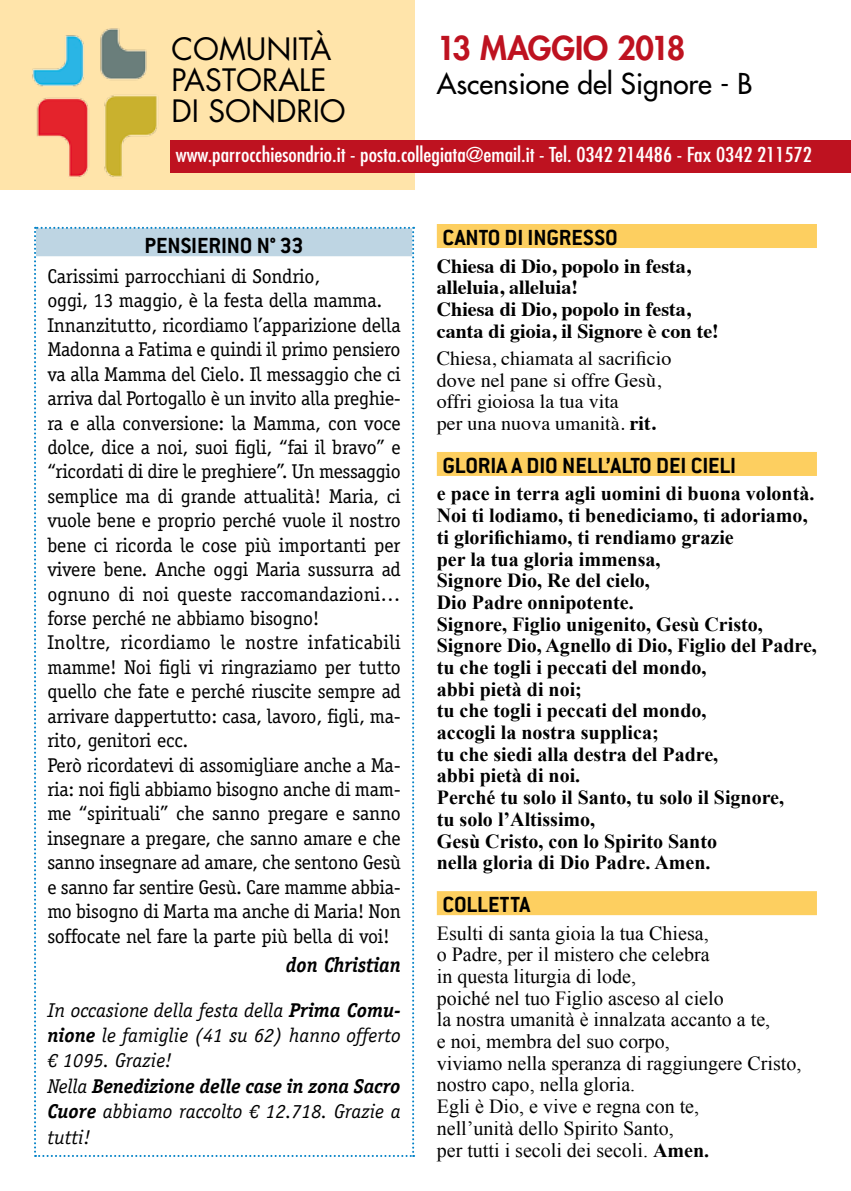
<style>
.page{position:relative;width:851px;height:1191px;background:#fff}
.page>*{position:absolute;margin:0;border:0;box-sizing:border-box;transform-origin:0 0}
.t1{font:800 32px "Futura Std";letter-spacing:-.015em;color:#be1220}
.t2{font:30px/31px "Futura Std";color:#000}
.t3{font:500 28px "Futura Std";color:#000}
.t4{font:700 24px "Conduit ITC";color:#000}
.t5{font:italic 700 21px "Officina Serif Std";color:#000;scale:.94 1}
.t6{font:20px/24.4px "Officina Serif Std";letter-spacing:-.01em;color:#000}
.t7{font:700 20px/21.6px "Times New Roman";color:#000}
.t8{font:20px/21.8px "Times New Roman";color:#000}
.t9{font:italic 20px/25.4px "Officina Serif Std";color:#000}
.t10{font:700 20px/21.6px "Times";color:#000}
.t11{font:20px/21.6px "Times";color:#000}
.t12{font:condensed 20px "Futura Std";color:#fff;scale:1.11 1}
.s1{font-weight:700}
</style>
<div class="page">
<div style="left:0;top:0;width:414px;height:190px;background:#ffe4aa"></div>
<div style="left:437px;top:224px;width:379px;height:24px;background:#fdcf60"></div>
<div style="left:437px;top:452px;width:379px;height:24px;background:#fdcf60"></div>
<div style="left:437px;top:891px;width:379px;height:24px;background:#fdcf60"></div>
<img style="left:32px;top:28px;width:125px;height:149px">
<div style="left:170px;top:140px;width:680px;height:33px;background:#be1220"></div>
<svg style="left:34px;top:227px;width:380px;height:930px"></svg>
<h2 class="t2" style="left:171px;top:34px;width:176px">COMUNITÀ<br>PASTORALE<br>DI SONDRIO</h2>
<h1 class="t1" style="left:437px;top:28px;width:250px">13 MAGGIO 2018</h1>
<h3 class="t3" style="left:437px;top:66px;width:317px">Ascensione del Signore - B</h3>
<p class="t12" style="left:176px;top:143px;width:574px">www.parrocchiesondrio.it - posta.collegiata@email.it - Tel. 0342 214486 - Fax 0342 211572</p>
<p class="t4" style="left:144px;top:231px;width:23px">PENSIERINO</p>
<p class="t4" style="left:257px;top:231px;width:48px">N° 33</p>
<p class="t6" style="left:47px;top:264px;width:355px">Carissimi parrocchiani di Sondrio,<br>oggi, 13 maggio, è la festa della mamma.<br>Innanzitutto, ricordiamo l’apparizione della Madonna a Fatima e quindi il primo pensiero va alla Mamma del Cielo. Il messaggio che ci arriva dal Portogallo è un invito alla preghie&shy;ra e alla conversione: la Mamma, con voce dolce, dice a noi, suoi figli, “fai il bravo” e “ricordati di dire le preghiere”. Un messaggio semplice ma di grande attualità! Maria, ci vuole bene e proprio perché vuole il nostro bene ci ricorda le cose più importanti per vivere bene. Anche oggi Maria sussurra ad ognuno di noi queste raccomandazioni… forse perché ne abbiamo bisogno!<br>Inoltre, ricordiamo le nostre infaticabili mamme! Noi figli vi ringraziamo per tutto quello che fate e perché riuscite sempre ad arrivare dappertutto: casa, lavoro, figli, ma&shy;rito, genitori ecc.<br>Però ricordatevi di assomigliare anche a Ma&shy;ria: noi figli abbiamo bisogno anche di mam&shy;me “spirituali” che sanno pregare e sanno insegnare a pregare, che sanno amare e che sanno insegnare ad amare, che sentono Gesù e sanno far sentire Gesù. Care mamme abbia&shy;mo bisogno di Marta ma anche di Maria! Non soffocate nel fare la parte più bella di voi!</p>
<p class="t5" style="left:286px;top:952px;width:124px">don Christian</p>
<p class="t9" style="left:47px;top:997px;width:355px">In occasione della festa della <span class="s1">Prima Comu&shy;nione</span> le famiglie (41 su 62) hanno offerto € 1095. Grazie!<br>Nella <span class="s1">Benedizione delle case in zona Sacro<br>Cuore</span> abbiamo raccolto € 12.718. Grazie a tutti!</p>
<p class="t4" style="left:442px;top:224px;width:177px">CANTO DI INGRESSO</p>
<p class="t10" style="left:437px;top:253px;width:283px">Chiesa di Dio, popolo in festa, alleluia, alleluia!<br>Chiesa di Dio, popolo in festa, canta di gioia, il Signore è con te!</p>
<p class="t11" style="left:437px;top:346px;width:236px">Chiesa, chiamata al sacrificio dove nel pane si offre Gesù, offri gioiosa la tua vita<br>per una nuova umanità. <span class="s1">rit.</span></p>
<p class="t4" style="left:442px;top:451px;width:295px">GLORIA A DIO NELL’ALTO DEI CIELI</p>
<p class="t7" style="left:437px;top:482px;width:381px">e pace in terra agli uomini di buona volontà.<br>Noi ti lodiamo, ti benediciamo, ti adoriamo, ti glorifichiamo, ti rendiamo grazie<br>per la tua gloria immensa,<br>Signore Dio, Re del cielo,<br>Dio Padre onnipotente.<br>Signore, Figlio unigenito, Gesù Cristo,<br>Signore Dio, Agnello di Dio, Figlio del Padre, tu che togli i peccati del mondo,<br>abbi pietà di noi;<br>tu che togli i peccati del mondo,<br>accogli la nostra supplica;<br>tu che siedi alla destra del Padre,<br>abbi pietà di noi.<br>Perché tu solo il Santo, tu solo il Signore,<br>tu solo l’Altissimo,<br>Gesù Cristo, con lo Spirito Santo<br>nella gloria di Dio Padre. Amen.</p>
<p class="t4" style="left:442px;top:890px;width:89px">COLLETTA</p>
<p class="t8" style="left:437px;top:921px;width:366px">Esulti di santa gioia la tua Chiesa,<br>o Padre, per il mistero che celebra<br>in questa liturgia di lode,<br>poiché nel tuo Figlio asceso al cielo<br>la nostra umanità è innalzata accanto a te,<br>e noi, membra del suo corpo,<br>viviamo nella speranza di raggiungere Cristo, nostro capo, nella gloria.<br>Egli è Dio, e vive e regna con te,<br>nell’unità dello Spirito Santo,<br>per tutti i secoli dei secoli. <span class="s1">Amen.</span></p>
</div>
